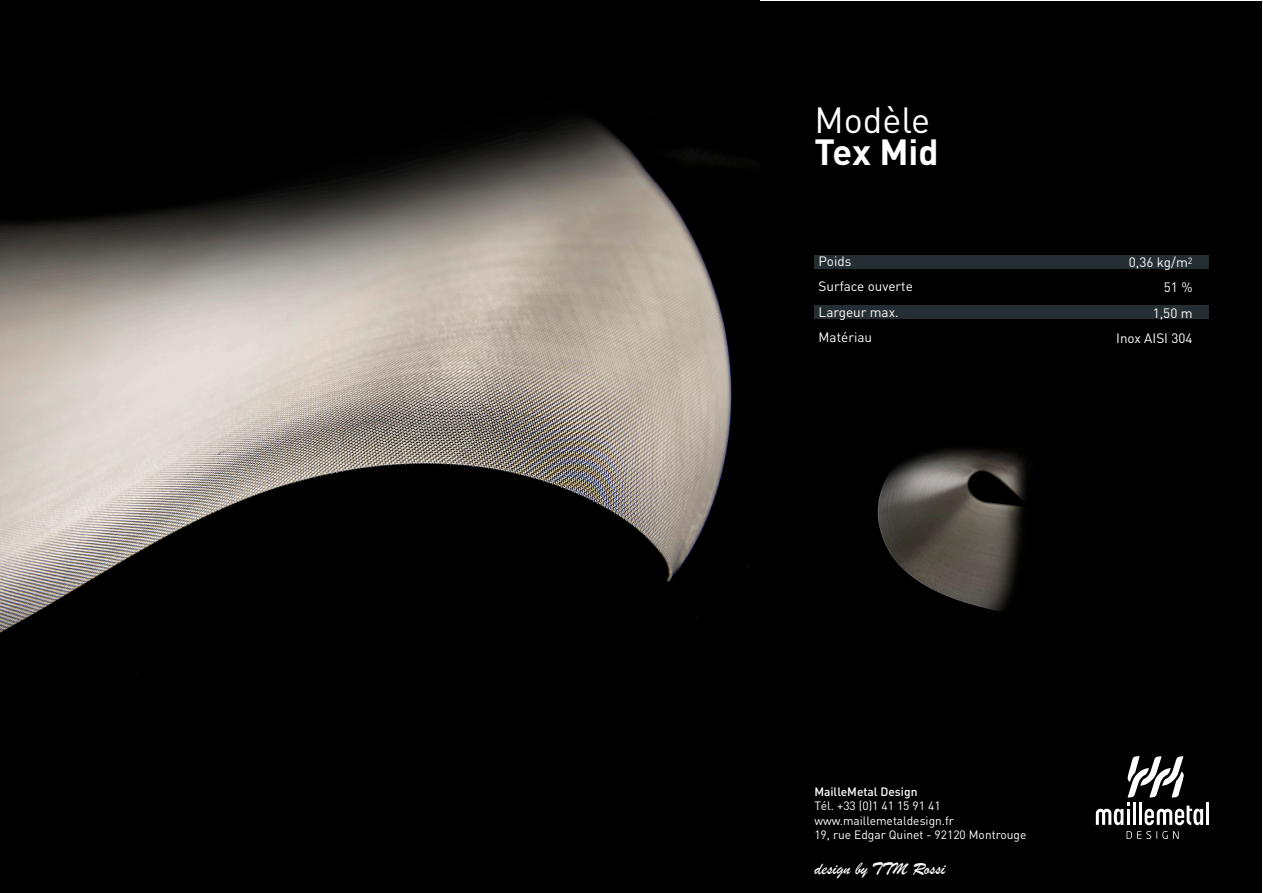
<style>
.page{position:relative;width:1263px;height:893px;background:#fff}
.page>*{position:absolute;margin:0;border:0;box-sizing:border-box;transform-origin:0 0}
.t1{font:36px "DIN";color:#fff}
.t2{font:700 36px "DIN";letter-spacing:-.005em;color:#fff}
.t3{font:18px "Brush Script";color:#fff}
.t4{font:13.5px "DIN";color:#fff}
.t5{font:12px "DIN";color:#fff}
.t6{font:500 12px "DIN";color:#fff}
</style>
<div class="page">
<div style="left:1px;top:1px;width:1261px;height:891px;background:#000001"></div>
<hr style="left:1206px;top:803px;width:3px;height:22px;background:#fff">
<svg style="left:1096px;top:756px;width:107px;height:69px"></svg>
<svg style="left:1126px;top:831px;width:52px;height:8px"></svg>
<div style="left:814px;top:255px;width:395px;height:14px;background:#252e33"></div>
<div style="left:814px;top:306px;width:395px;height:13px;background:#252e33"></div>
<img style="left:1px;top:0;width:758px;height:893px">
<img style="left:877px;top:448px;width:150px;height:164px">
<p class="t1" style="left:814px;top:97px;width:118px">Modèle</p>
<p class="t2" style="left:814px;top:129px;width:126px">Tex Mid</p>
<p class="t4" style="left:819px;top:253px;width:34px">Poids</p>
<p class="t4" style="left:819px;top:278px;width:96px">Surface ouverte</p>
<p class="t4" style="left:819px;top:303px;width:82px">Largeur max.</p>
<p class="t4" style="left:819px;top:328px;width:55px">Matériau</p>
<p class="t4" style="left:1129px;top:254px;width:65px">0,36 kg/m<sup>2</sup></p>
<p class="t4" style="left:1164px;top:279px;width:30px">51 %</p>
<p class="t4" style="left:1153px;top:304px;width:41px">1,50 m</p>
<p class="t4" style="left:1116px;top:330px;width:78px">Inox AISI 304</p>
<p class="t6" style="left:814px;top:784px;width:105px">MailleMetal Design</p>
<p class="t5" style="left:814px;top:798px;width:128px">Tél. +33 (0)1 41 15 91 41</p>
<p class="t5" style="left:814px;top:813px;width:141px">www.maillemetaldesign.fr</p>
<p class="t5" style="left:814px;top:827px;width:213px">19, rue Edgar Quinet - 92120 Montrouge</p>
<p class="t3" style="left:814px;top:857px;width:132px">design by TTM Rossi</p>
</div>
